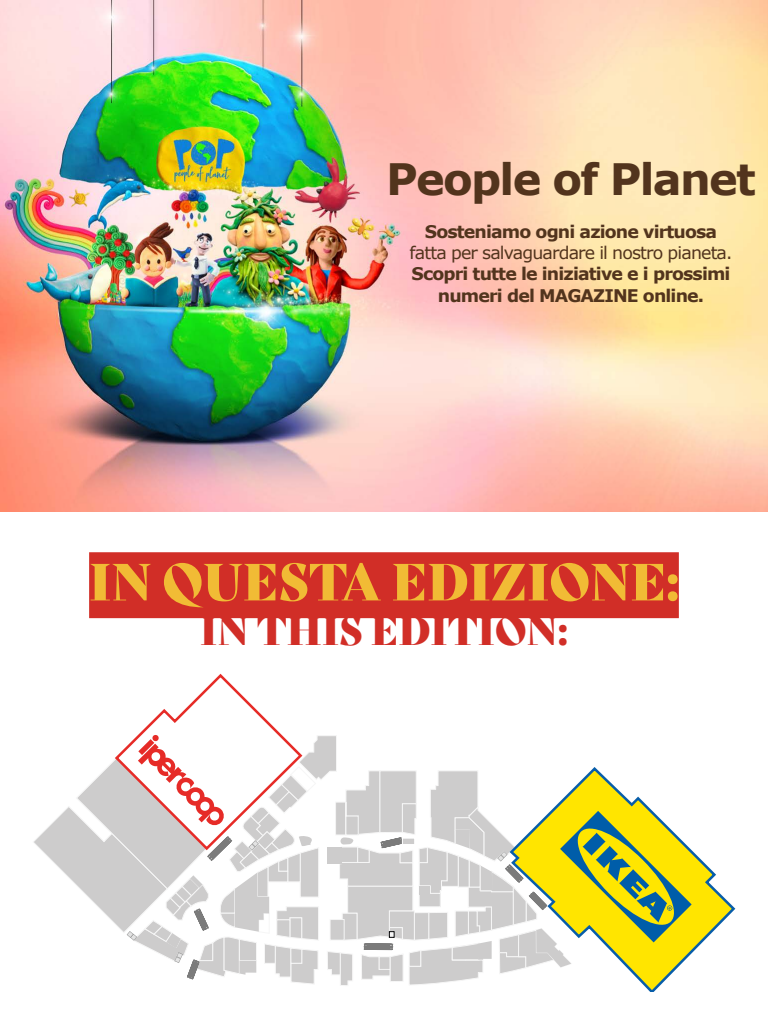
<style>
.page{position:relative;width:768px;height:1024px;background:#fff}
.page>*{position:absolute;margin:0;border:0;box-sizing:border-box;transform-origin:0 0}
.t1{font:50.7px "Bely Display";color:#f1bb35}
.t2{font:700 43.25px "Verdana";letter-spacing:-.04em;color:#52341d}
.t3{font:39.25px "Bely Display";color:#d12e27}
.t4{font:700 17.4px/21.4px "Verdana";letter-spacing:-.05em;color:#52341d;text-align:center}
.t5{font:17.4px "Verdana";letter-spacing:-.05em;color:#52341d}
</style>
<div class="page">
<img style="left:0;top:0;width:768px;height:512px">
<svg style="left:644px;top:850px;width:91px;height:142px"></svg>
<svg style="left:138px;top:674px;width:144px;height:61px"></svg>
<svg style="left:34px;top:735px;width:658px;height:251px"></svg>
<div style="left:89px;top:552px;width:590px;height:66px;background:#d12e27"></div>
<h2 class="t2" style="left:386px;top:151px;width:371px">People of Planet</h2>
<p class="t4" style="left:425px;top:221px;width:294px">Sosteniamo ogni azione virtuosa</p>
<p class="t5" style="left:410px;top:242px;width:324px">fatta per salvaguardare il nostro pianeta.</p>
<p class="t4" style="left:412px;top:263px;width:321px">Scopri tutte le iniziative e i prossimi numeri del MAGAZINE online.</p>
<h1 class="t1" style="left:89px;top:541px;width:591px">IN QUESTA EDIZIONE:</h1>
<h3 class="t3" style="left:200px;top:599px;width:369px">IN THIS EDITION:</h3>
</div>
